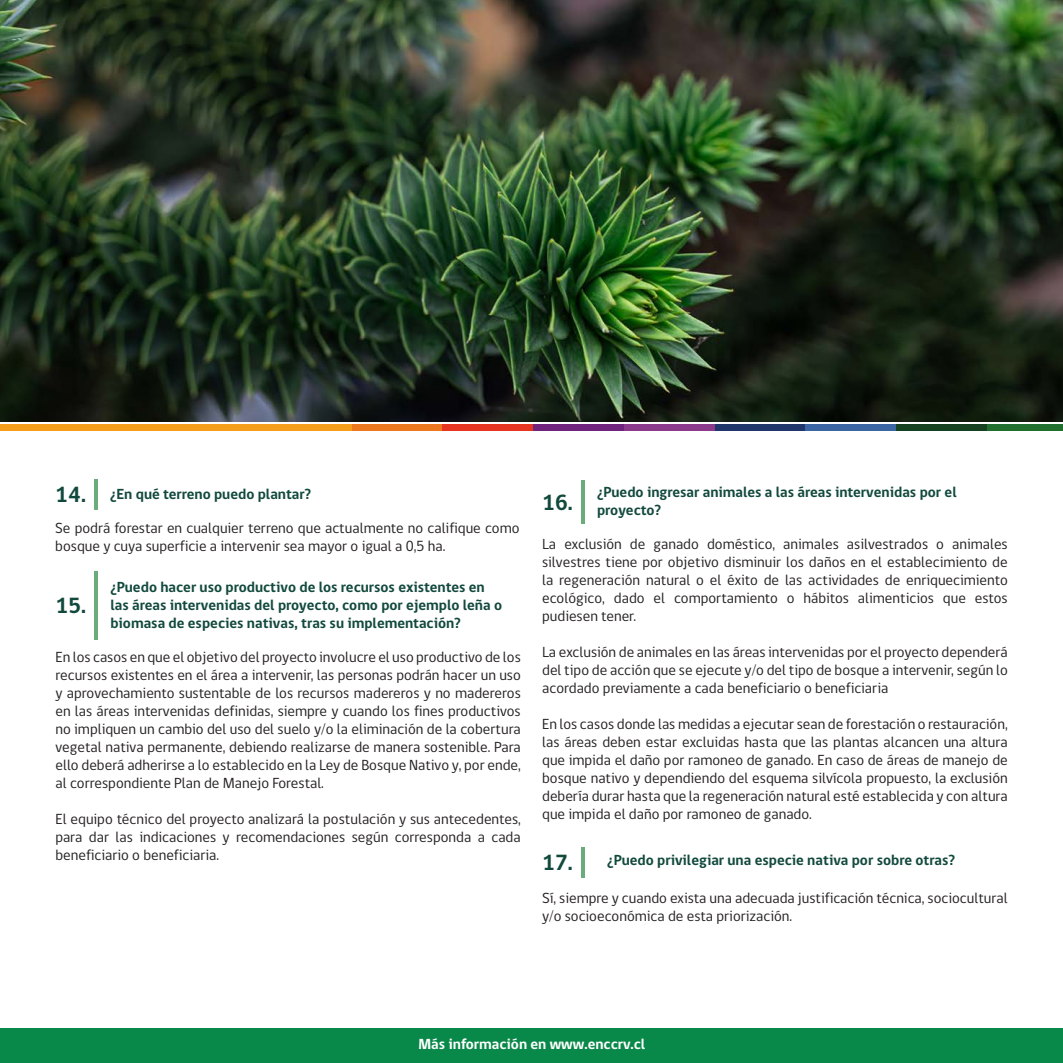
<style>
.page{position:relative;width:1063px;height:1063px;background:#fff}
.page>*{position:absolute;margin:0;border:0;box-sizing:border-box;transform-origin:0 0}
.t1{font:700 22.5px "gob CL";color:#12493d}
.Párrafo{font:15px/18px "gob CL";color:#231f20;text-align:justify}
.pregunta{font:700 15px/18px "gob CL";color:#12493d}
.t2{font:700 15px "gob CL";color:#fff}
</style>
<div class="page">
<div style="left:0;top:1028px;width:1063px;height:35px;background:#098949"></div>
<img style="left:0;top:0;width:1063px;height:421px">
<div style="left:0;top:425px;width:352px;height:6px;background:#f59e1c"></div>
<div style="left:352px;top:425px;width:90px;height:6px;background:#ed781f"></div>
<div style="left:442px;top:425px;width:91px;height:6px;background:#e63621"></div>
<div style="left:533px;top:425px;width:91px;height:6px;background:#70247d"></div>
<div style="left:624px;top:425px;width:91px;height:6px;background:#8c3b8c"></div>
<div style="left:715px;top:425px;width:91px;height:6px;background:#21366b"></div>
<div style="left:806px;top:425px;width:90px;height:6px;background:#3b66a3"></div>
<div style="left:896px;top:425px;width:91px;height:6px;background:#174221"></div>
<div style="left:987px;top:425px;width:76px;height:6px;background:#217030"></div>
<hr style="left:581px;top:480px;width:4px;height:44px;background:#6aad7a">
<hr style="left:581px;top:847px;width:4px;height:31px;background:#6aad7a">
<hr style="left:95px;top:572px;width:3px;height:68px;background:#6aad7a">
<hr style="left:95px;top:479px;width:3px;height:31px;background:#6aad7a">
<p class="t1" style="left:55px;top:479px;width:32px">14.</p>
<p class="pregunta" style="left:110px;top:486px;width:202px">¿En qué terreno puedo plantar?</p>
<p class="Párrafo" style="left:55px;top:519px;width:466px">Se podrá forestar en cualquier terreno que actualmente no califique como bosque y cuya superficie a intervenir sea mayor o igual a 0,5 ha.</p>
<p class="pregunta" style="left:110px;top:578px;width:393px">¿Puedo hacer uso productivo de los recursos existentes en las áreas intervenidas del proyecto, como por ejemplo leña o biomasa de especies nativas, tras su implementación?</p>
<p class="Párrafo" style="left:55px;top:649px;width:467px">En los casos en que el objetivo del proyecto involucre el uso productivo de los recursos existentes en el área a intervenir, las personas podrán hacer un uso y aprovechamiento sustentable de los recursos madereros y no madereros en las áreas intervenidas definidas, siempre y cuando los fines productivos no impliquen un cambio del uso del suelo y/o la eliminación de la cobertura vegetal nativa permanente, debiendo realizarse de manera sostenible. Para ello deberá adherirse a lo establecido en la Ley de Bosque Nativo y, por ende, al correspondiente Plan de Manejo Forestal.</p>
<p class="Párrafo" style="left:55px;top:811px;width:467px">El equipo técnico del proyecto analizará la postulación y sus antecedentes, para dar las indicaciones y recomendaciones según corresponda a cada beneficiario o beneficiaria.</p>
<p class="t1" style="left:55px;top:590px;width:32px">15.</p>
<p class="t1" style="left:542px;top:487px;width:32px">16.</p>
<p class="pregunta" style="left:597px;top:483px;width:361px">¿Puedo ingresar animales a las áreas intervenidas por el proyecto?</p>
<p class="Párrafo" style="left:542px;top:535px;width:467px">La exclusión de ganado doméstico, animales asilvestrados o animales silvestres tiene por objetivo disminuir los daños en el establecimiento de la regeneración natural o el éxito de las actividades de enriquecimiento ecológico, dado el comportamiento o hábitos alimenticios que estos pudiesen tener.</p>
<p class="Párrafo" style="left:542px;top:643px;width:467px">La exclusión de animales en las áreas intervenidas por el proyecto dependerá del tipo de acción que se ejecute y/o del tipo de bosque a intervenir, según lo acordado previamente a cada beneficiario o beneficiaria</p>
<p class="Párrafo" style="left:542px;top:715px;width:467px">En los casos donde las medidas a ejecutar sean de forestación o restauración, las áreas deben estar excluidas hasta que las plantas alcancen una altura que impida el daño por ramoneo de ganado. En caso de áreas de manejo de bosque nativo y dependiendo del esquema silvícola propuesto, la exclusión debería durar hasta que la regeneración natural esté establecida y con altura que impida el daño por ramoneo de ganado.</p>
<p class="t1" style="left:542px;top:847px;width:32px">17.</p>
<p class="pregunta" style="left:607px;top:852px;width:350px">¿Puedo privilegiar una especie nativa por sobre otras?</p>
<p class="Párrafo" style="left:542px;top:889px;width:467px">Sí, siempre y cuando exista una adecuada justificación técnica, sociocultural y/o socioeconómica de esta priorización.</p>
<p class="t2" style="left:418px;top:1034px;width:228px">Más información en www.enccrv.cl</p>
</div>
